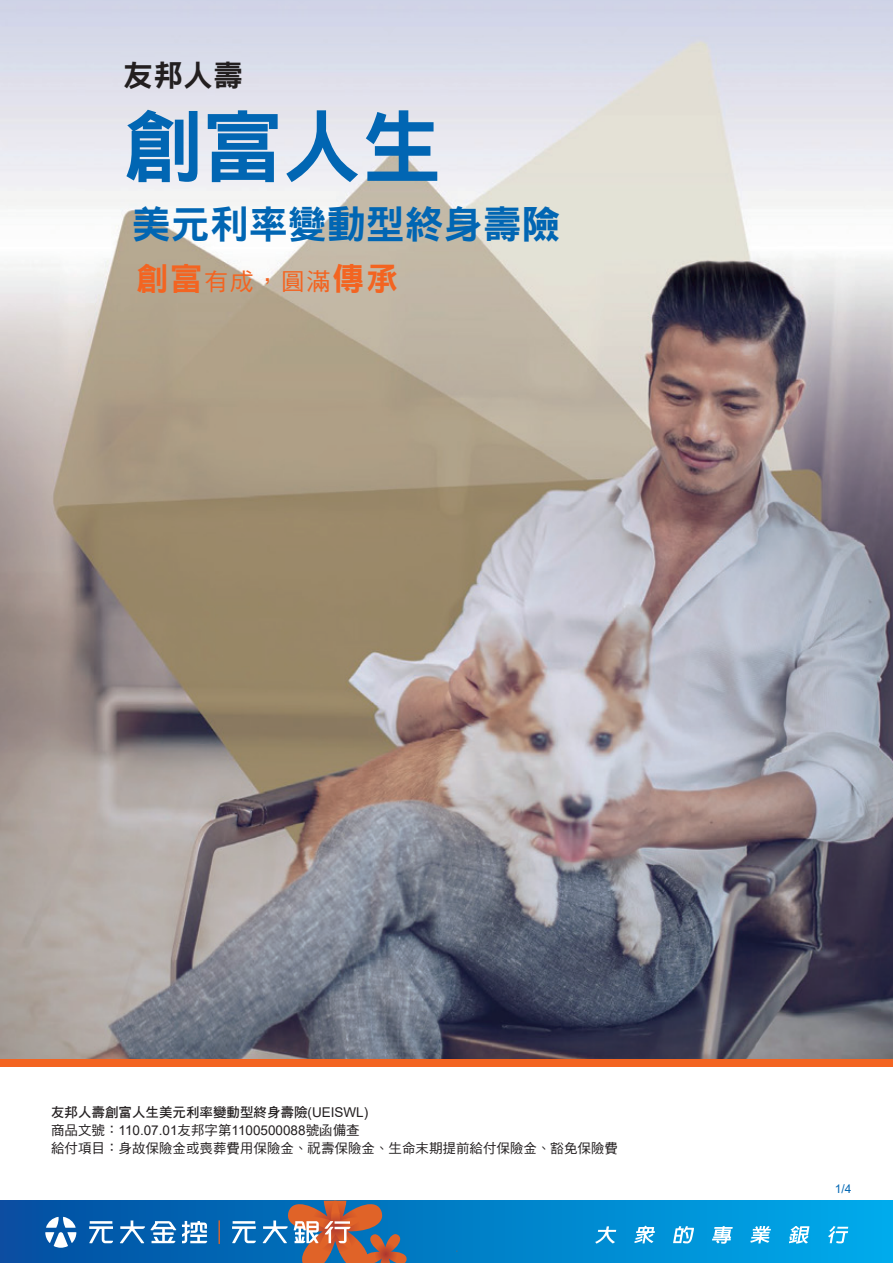
<style>
.page{position:relative;width:893px;height:1263px;background:#fff}
.page>*{position:absolute;margin:0;border:0;box-sizing:border-box;transform-origin:0 0}
.t1{font:79.5px "DF Hei Std W9";color:#0166b3}
.t2{font:39px "DF Hei Std W9";color:#0166b3}
.t3{font:32.1px "DF Hei Std W9";color:#f36421}
.t4{font:30px "DF Hei Std W9";color:#231f20}
.t5{font:24.15px "DF Hei Std W5";color:#f36421}
.t6{font:13.5px "DF Hei Std W5";color:#231f20}
.t7{font:13.5px "Arial";color:#231f20}
.t8{font:13.5px "DF Hei Std W7";color:#231f20}
.t9{font:12px "Arial";color:#0166b3}
.s1{font-family:"DF Hei Std W5";font-size:24.15px}
.s2{font-family:"DF Hei Std W9";font-size:32.1px}
.s3{font-family:"Arial"}
.s4{font-family:"DF Hei Std W5"}
</style>
<div class="page">
<svg style="left:0;top:1201px;width:893px;height:62px;background:#0180c8"></svg>
<svg style="left:219px;top:1220px;width:1px;height:24px"></svg>
<hr style="left:90px;top:1221px;width:22px;height:3px;background:#fff">
<svg style="left:89px;top:1226px;width:24px;height:17px"></svg>
<svg style="left:182px;top:1221px;width:25px;height:22px"></svg>
<svg style="left:120px;top:1220px;width:56px;height:23px"></svg>
<svg style="left:45px;top:1217px;width:31px;height:31px"></svg>
<hr style="left:233px;top:1221px;width:22px;height:3px;background:#fff">
<svg style="left:232px;top:1226px;width:24px;height:17px"></svg>
<svg style="left:263px;top:1200px;width:145px;height:63px;background:#73737f"></svg>
<svg style="left:595px;top:1226px;width:21px;height:17px"></svg>
<svg style="left:634px;top:1225px;width:21px;height:18px"></svg>
<svg style="left:673px;top:1226px;width:21px;height:17px"></svg>
<svg style="left:712px;top:1226px;width:21px;height:18px"></svg>
<svg style="left:750px;top:1226px;width:21px;height:17px"></svg>
<svg style="left:789px;top:1226px;width:20px;height:18px"></svg>
<svg style="left:828px;top:1226px;width:20px;height:17px"></svg>
<img style="left:0;top:0;width:893px;height:1059px">
<div style="left:0;top:1059px;width:893px;height:7px;background:#f36421"></div>
<h3 class="t4" style="left:123px;top:59px;width:121px">友邦人壽</h3>
<h1 class="t1" style="left:123px;top:103px;width:320px">創富人生</h1>
<h2 class="t2" style="left:132px;top:203px;width:430px">美元利率變動型終身壽險</h2>
<h3 class="t3" style="left:136px;top:261px;width:119px">創富<span class="s1">有成</span></h3>
<h3 class="t5" style="left:255px;top:268px;width:144px">，圓滿<span class="s2">傳承</span></h3>
<p class="t8" style="left:51px;top:1104px;width:319px">友邦人壽創富人生美元利率變動型終身壽險<span class="s3">(UEISWL(</span></p>
<p class="t7" style="left:51px;top:1120px;width:310px"><span class="s4">商品文號：</span>110.07.01<span class="s4">友邦字第</span>1100500088<span class="s4">號函備查</span></p>
<p class="t6" style="left:51px;top:1140px;width:568px">給付項目：身故保險金或喪葬費用保險金、祝壽保險金、生命末期提前給付保險金、豁免保險費</p>
<p class="t9" style="left:835px;top:1181px;width:18px">1/4</p>
</div>
